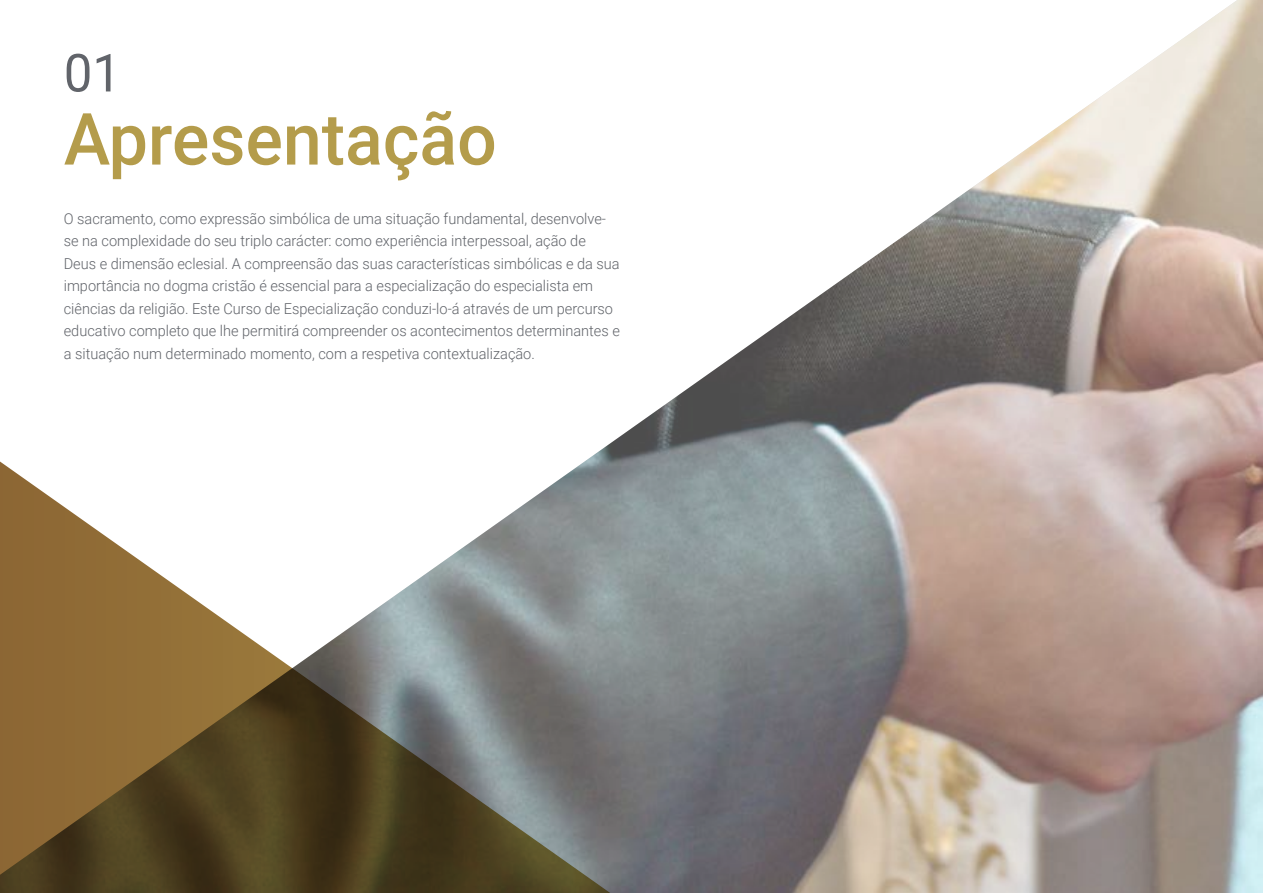
<style>
.page{position:relative;width:1263px;height:893px;background:#fff}
.page>*{position:absolute;margin:0;border:0;box-sizing:border-box;transform-origin:0 0}
.t1{font:500 72px "Roboto";color:#b49c4b}
.t2{font:52.5px "Roboto";color:#61646a}
.t3{font:300 15px/22.5px "Roboto";color:#61646a}
</style>
<div class="page">
<img style="left:606px;top:0;width:657px;height:893px">
<svg style="left:0;top:446px;width:640px;height:447px"></svg>
<h2 class="t2" style="left:64px;top:36px;width:59px">01</h2>
<h1 class="t1" style="left:64px;top:89px;width:435px">Apresentação</h1>
<p class="t3" style="left:64px;top:207px;width:558px">O sacramento, como expressão simbólica de uma situação fundamental, desenvolve&shy;se na complexidade do seu triplo carácter: como experiência interpessoal, ação de Deus e dimensão eclesial. A compreensão das suas características simbólicas e da sua importância no dogma cristão é essencial para a especialização do especialista em ciências da religião. Este Curso de Especialização conduzi-lo-á através de um percurso educativo completo que lhe permitirá compreender os acontecimentos determinantes e a situação num determinado momento, com a respetiva contextualização.</p>
</div>
